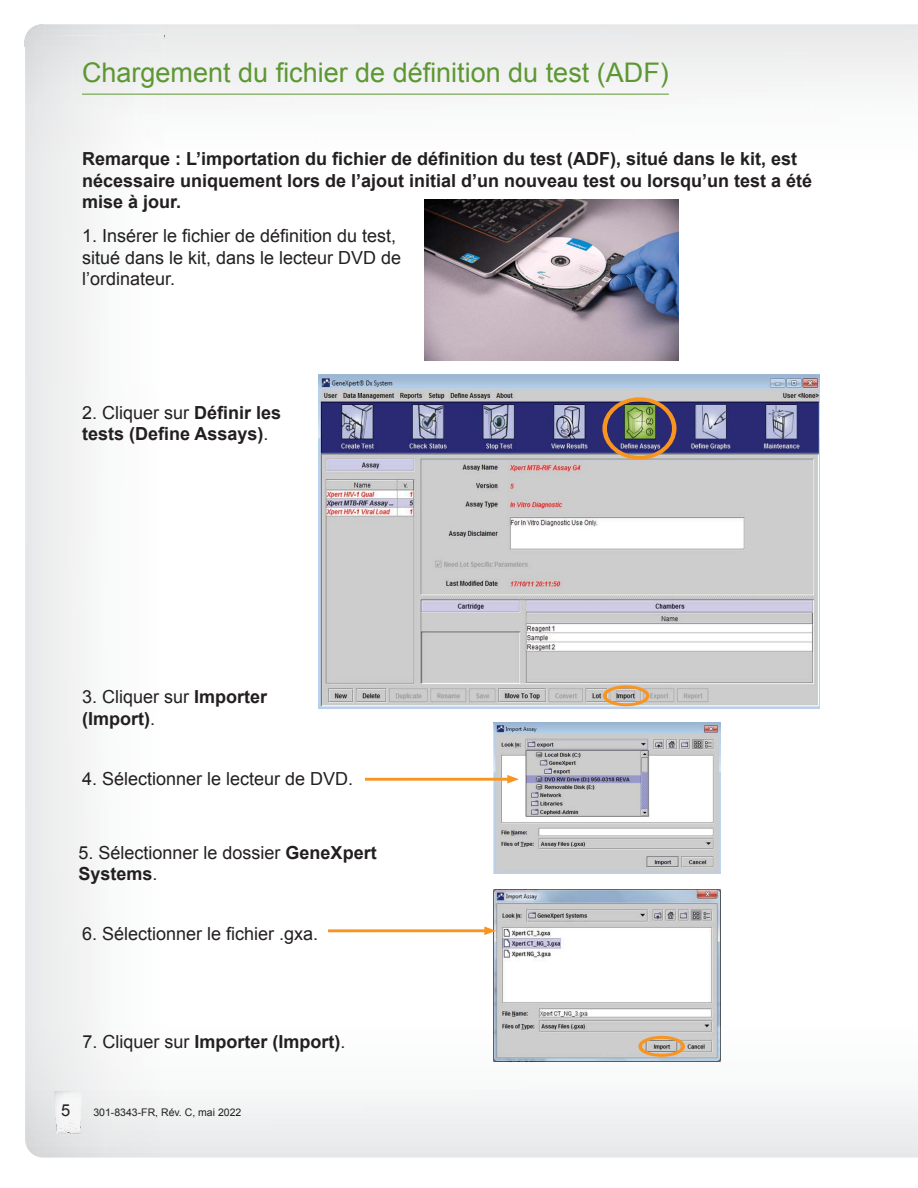
<style>
.page{position:relative;width:918px;height:1188px;background:#fff}
.page>*{position:absolute;margin:0;border:0;box-sizing:border-box;transform-origin:0 0}
.t1{font:27px "Arial";color:#5d9732}
.t2{font:700 18px/21.6px "Arial";color:#231f20}
.t3{font:18px/21.6px "Arial";color:#231f20}
.t4{font:16.5px "Arial";color:#231f20}
.t5{font:10.5px "Arial";color:#231f20}
.s1{font-weight:400}
.s2{font-weight:700}
</style>
<div class="page">
<img style="left:25px;top:1020px;width:893px;height:138px">
<img style="left:24px;top:25px;width:14px;height:22px">
<img style="left:425px;top:199px;width:254px;height:162px">
<img style="left:319px;top:375px;width:500px;height:333px">
<div style="left:603px;top:397px;width:73px;height:63px;border:4px solid #f89520;border-radius:50%"></div>
<img style="left:494px;top:723px;width:226px;height:151px">
<img style="left:494px;top:889px;width:226px;height:173px">
<hr style="left:365px;top:778px;width:144px;height:3px;background:#f89520">
<svg style="left:507px;top:775px;width:12px;height:9px"></svg>
<div style="left:639px;top:1036px;width:46px;height:21px;border:3px solid #f89520;border-radius:50%"></div>
<div style="left:603px;top:685px;width:46px;height:21px;border:3px solid #f89520;border-radius:50%"></div>
<hr style="left:82px;top:94px;width:587px;height:1px;background:#5d9732">
<svg style="left:328px;top:929px;width:156px;height:4px"></svg>
<svg style="left:484px;top:926px;width:12px;height:9px"></svg>
<img style="left:54px;top:1111px;width:1px;height:23px">
<img style="left:54px;top:1091px;width:4px;height:20px">
<img style="left:55px;top:1094px;width:27px;height:40px">
<svg style="left:58px;top:1091px;width:10px;height:5px"></svg>
<img style="left:68px;top:1091px;width:14px;height:5px">
<h1 class="t1" style="left:82px;top:55px;width:588px">Chargement du fichier de définition du test (ADF)</h1>
<p class="t2" style="left:82px;top:149px;width:732px">Remarque : L’importation du fichier de définition du test (ADF), situé dans le kit, est nécessaire uniquement lors de l’ajout initial d’un nouveau test ou lorsqu’un test a été mise à jour.</p>
<p class="t3" style="left:82px;top:225px;width:321px">1. Insérer le fichier de définition du test, situé dans le kit, dans le lecteur DVD de l’ordinateur.</p>
<p class="t2" style="left:82px;top:402px;width:201px"><span class="s1">2. Cliquer sur</span> Définir les tests (Define Assays)<span class="s1">.</span></p>
<p class="t2" style="left:82px;top:688px;width:187px"><span class="s1">3. Cliquer sur</span> Importer (Import)<span class="s1">.</span></p>
<p class="t3" style="left:82px;top:770px;width:273px">4. Sélectionner le lecteur de DVD.</p>
<p class="t3" style="left:79px;top:843px;width:300px">5. Sélectionner le dossier <span class="s2">GeneXpert<br>Systems</span>.</p>
<p class="t3" style="left:82px;top:923px;width:238px">6. Sélectionner le fichier .gxa.</p>
<p class="t2" style="left:82px;top:1033px;width:265px"><span class="s1">7. Cliquer sur</span> Importer (Import)<span class="s1">.</span></p>
<p class="t4" style="left:61px;top:1104px;width:11px">5</p>
<p class="t5" style="left:93px;top:1108px;width:150px">301-8343-FR, Rév. C, mai 2022</p>
</div>
